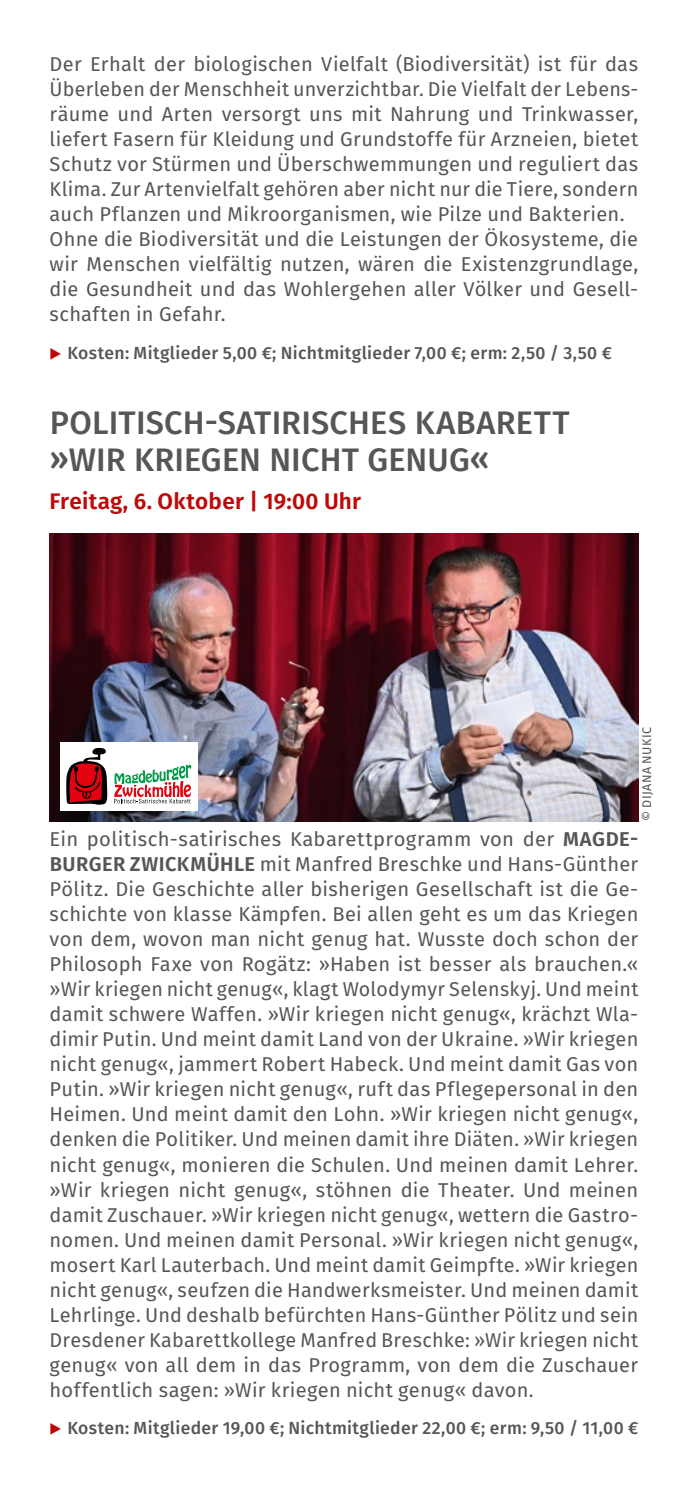
<style>
.page{position:relative;width:688px;height:1489px;background:#fff}
.page>*{position:absolute;margin:0;border:0;box-sizing:border-box;transform-origin:0 0}
.t1{font:500 32.5px/37.5px "Fira Sans";letter-spacing:.005em;color:#565656}
.t2{font:600 22.5px "Fira Sans";letter-spacing:.01em;color:#c00808}
.t3{font:20px/25px "Fira Sans";letter-spacing:.01em;color:#565656}
.t4{font:500 17.5px "Fira Sans";letter-spacing:.02em;color:#565656}
.t5{font:12.5px "Fira Sans";letter-spacing:.03em;color:#565656}
.s1{font-weight:600}
</style>
<div class="page">
<img style="left:50px;top:533px;width:588px;height:288px">
<div style="left:60px;top:742px;width:137px;height:68px;background:#fff"></div>
<svg style="left:66px;top:748px;width:41px;height:56px"></svg>
<svg style="left:114px;top:764px;width:77px;height:39px"></svg>
<p class="t3" style="left:50px;top:51px;width:590px">Der Erhalt der biologischen Vielfalt (Biodiversität) ist für das Überleben der Menschheit unverzichtbar. Die Vielfalt der Lebens&shy;räume und Arten versorgt uns mit Nahrung und Trinkwasser, liefert Fasern für Kleidung und Grundstoffe für Arzneien, bietet Schutz vor Stürmen und Überschwemmungen und reguliert das Klima. Zur Artenvielfalt gehören aber nicht nur die Tiere, sondern auch Pflanzen und Mikroorganismen, wie Pilze und Bakterien.<br>Ohne die Biodiversität und die Leistungen der Ökosysteme, die wir Menschen vielfältig nutzen, wären die Existenzgrundlage, die Gesundheit und das Wohlergehen aller Völker und Gesell&shy;schaften in Gefahr.</p>
<p class="t4" style="left:67px;top:340px;width:546px">Kosten: Mitglieder 5,00 €; Nichtmitglieder 7,00 €; erm: 2,50 / 3,50 €</p>
<h1 class="t1" style="left:50px;top:403px;width:521px">POLITISCH-SATIRISCHES KABARETT »WIR KRIEGEN NICHT GENUG«</h1>
<p class="t2" style="left:50px;top:485px;width:313px">Freitag, 6. Oktober | 19:00 Uhr</p>
<p class="t5" style="left:638px;top:821px;width:95px;rotate:-90deg">© DIJANA NUKIC</p>
<p class="t3" style="left:50px;top:826px;width:590px;text-align:justify">Ein politisch-satirisches Kabarettprogramm von der <span class="s1">MAGDE-BURGER ZWICKMÜHLE</span> mit Manfred Breschke und Hans-Günther Pölitz. Die Geschichte aller bisherigen Gesellschaft ist die Ge&shy;schichte von klasse Kämpfen. Bei allen geht es um das Kriegen von dem, wovon man nicht genug hat. Wusste doch schon der Philosoph Faxe von Rogätz: »Haben ist besser als brauchen.« »Wir kriegen nicht genug«, klagt Wolodymyr Selenskyj. Und meint damit schwere Waffen. »Wir kriegen nicht genug«, krächzt Wla&shy;dimir Putin. Und meint damit Land von der Ukraine. »Wir kriegen nicht genug«, jammert Robert Habeck. Und meint damit Gas von Putin. »Wir kriegen nicht genug«, ruft das Pflegepersonal in den Heimen. Und meint damit den Lohn. »Wir kriegen nicht genug«, denken die Politiker. Und meinen damit ihre Diäten. »Wir kriegen nicht genug«, monieren die Schulen. Und meinen damit Lehrer. »Wir kriegen nicht genug«, stöhnen die Theater. Und meinen damit Zuschauer. »Wir kriegen nicht genug«, wettern die Gastro&shy;nomen. Und meinen damit Personal. »Wir kriegen nicht genug«, mosert Karl Lauterbach. Und meint damit Geimpfte. »Wir kriegen nicht genug«, seufzen die Handwerksmeister. Und meinen damit Lehrlinge. Und deshalb befürchten Hans-Günther Pölitz und sein Dresdener Kabarettkollege Manfred Breschke: »Wir kriegen nicht genug« von all dem in das Programm, von dem die Zuschauer hoffentlich sagen: »Wir kriegen nicht genug« davon.</p>
<p class="t4" style="left:67px;top:1415px;width:572px">Kosten: Mitglieder 19,00 €; Nichtmitglieder 22,00 €; erm: 9,50 / 11,00 €</p>
</div>
